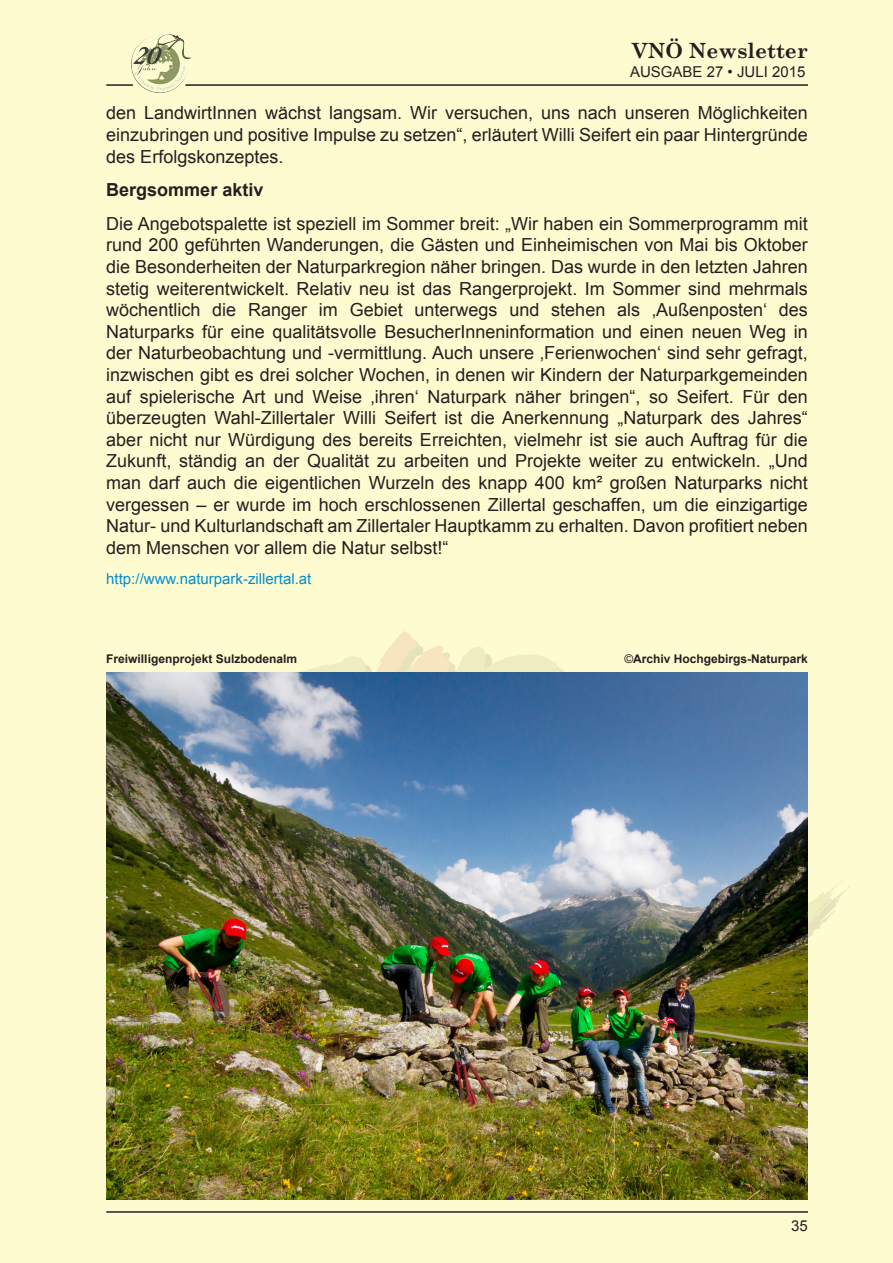
<style>
.page{position:relative;width:893px;height:1263px;background:#fffbd0}
.page>*{position:absolute;margin:0;border:0;box-sizing:border-box;transform-origin:0 0}
.t1{font:700 21px "Century Schoolbook";color:#231f20}
.t2{font:18px/21.6px "Arial";color:#231f20;text-align:justify}
.t3{font:700 18px "Arial";color:#231f20}
.t4{font:15px "Arial";color:#008fd0}
.t5{font:15px "Arial";color:#231f20}
.t6{font:700 12px "Arial";color:#231f20}
.s1{font-weight:400}
</style>
<div class="page">
<img style="left:106px;top:631px;width:744px;height:307px">
<hr style="left:185px;top:84px;width:623px;height:2px;background:#231f20">
<hr style="left:106px;top:1211px;width:702px;height:2px;background:#231f20">
<img style="left:131px;top:35px;width:61px;height:58px">
<hr style="left:106px;top:84px;width:27px;height:2px;background:#231f20">
<img style="left:106px;top:673px;width:702px;height:526px">
<p class="t1" style="left:632px;top:34px;width:177px">VNÖ Newsletter</p>
<p class="t5" style="left:630px;top:62px;width:177px">AUSGABE 27 • JULI 2015</p>
<p class="t2" style="left:106px;top:102px;width:703px">den LandwirtInnen wächst langsam. Wir versuchen, uns nach unseren Möglichkeiten einzubringen und positive Impulse zu setzen“, erläutert Willi Seifert ein paar Hintergründe des Erfolgskonzeptes.</p>
<p class="t3" style="left:106px;top:178px;width:159px">Bergsommer aktiv</p>
<p class="t2" style="left:106px;top:213px;width:703px">Die Angebotspalette ist speziell im Sommer breit: „Wir haben ein Sommerprogramm mit rund 200 geführten Wanderungen, die Gästen und Einheimischen von Mai bis Oktober die Besonderheiten der Naturparkregion näher bringen. Das wurde in den letzten Jahren stetig weiterentwickelt. Relativ neu ist das Rangerprojekt. Im Sommer sind mehrmals wöchentlich die Ranger im Gebiet unterwegs und stehen als ‚Außenposten‘ des Naturparks für eine qualitätsvolle BesucherInneninformation und einen neuen Weg in der Naturbeobachtung und -vermittlung. Auch unsere ‚Ferienwochen‘ sind sehr gefragt, inzwischen gibt es drei solcher Wochen, in denen wir Kindern der Naturparkgemeinden auf spielerische Art und Weise ‚ihren‘ Naturpark näher bringen“, so Seifert. Für den überzeugten Wahl-Zillertaler Willi Seifert ist die Anerkennung „Naturpark des Jahres“ aber nicht nur Würdigung des bereits Erreichten, vielmehr ist sie auch Auftrag für die Zukunft, ständig an der Qualität zu arbeiten und Projekte weiter zu entwickeln. „Und man darf auch die eigentlichen Wurzeln des knapp 400 km² großen Naturparks nicht vergessen – er wurde im hoch erschlossenen Zillertal geschaffen, um die einzigartige Natur- und Kulturlandschaft am Zillertaler Hauptkamm zu erhalten. Davon profitiert neben dem Menschen vor allem die Natur selbst!“</p>
<p class="t4" style="left:106px;top:569px;width:207px">http://www.naturpark-zillertal.at</p>
<p class="t6" style="left:106px;top:651px;width:192px">Freiwilligenprojekt Sulzbodenalm</p>
<p class="t6" style="left:624px;top:651px;width:185px"><span class="s1">©</span>Archiv Hochgebirgs-Naturpark</p>
<p class="t5" style="left:791px;top:1216px;width:18px">35</p>
</div>
